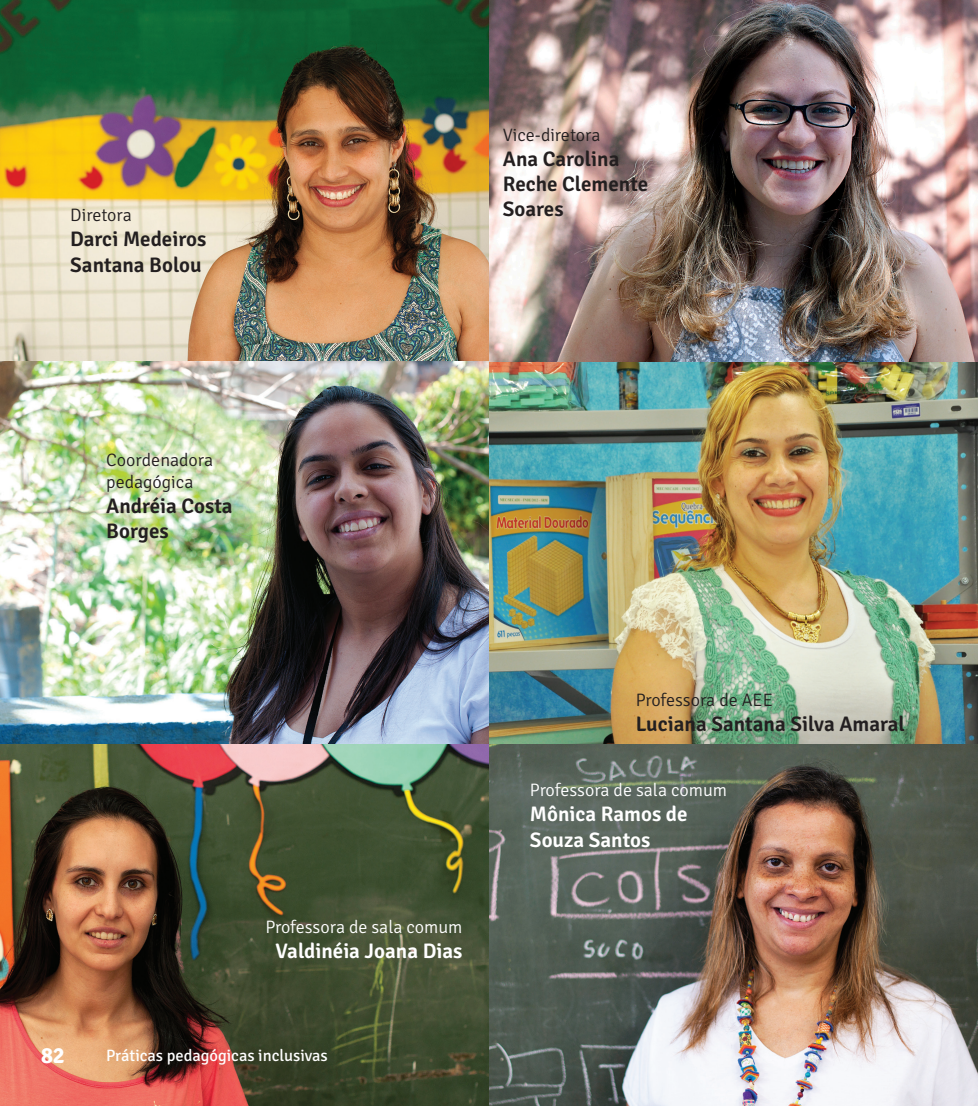
<style>
.page{position:relative;width:978px;height:1106px;background:#fff}
.page>*{position:absolute;margin:0;border:0;box-sizing:border-box;transform-origin:0 0}
.t1{font:700 22.5px "Signika";color:#fff}
.Texto{font:600 21px/25.2px "Signika";color:#231f20}
.Texto-2{font:600 21px/25.2px "Signika";color:#fff}
.Texto-3{font:300 18px/21.6px "Signika";color:#231f20}
.Texto-4{font:300 18px "Signika";color:#fff}
.t2{font:16.5px "Signika";color:#fff}
</style>
<div class="page">
<img style="left:489px;top:362px;width:489px;height:744px">
<img style="left:0;top:0;width:978px;height:362px">
<img style="left:0;top:361px;width:489px;height:745px">
<p class="Texto-3" style="left:503px;top:124px;width:99px">Vice-diretora</p>
<p class="Texto" style="left:503px;top:146px;width:147px">Ana Carolina<br>Reche Clemente</p>
<p class="Texto-3" style="left:70px;top:204px;width:63px">Diretora</p>
<p class="Texto" style="left:503px;top:197px;width:62px">Soares</p>
<p class="Texto" style="left:70px;top:227px;width:137px">Darci Medeiros<br>Santana Bolou</p>
<p class="Texto-3" style="left:106px;top:449px;width:108px">Coordenadora pedagógica</p>
<p class="Texto" style="left:106px;top:493px;width:128px">Andréia Costa<br>Borges</p>
<p class="Texto-4" style="left:265px;top:917px;width:199px">Professora de sala comum</p>
<p class="Texto-2" style="left:276px;top:938px;width:188px">Valdinéia Joana Dias</p>
<p class="t1" style="left:41px;top:1042px;width:25px">82</p>
<p class="t2" style="left:106px;top:1045px;width:223px">Práticas pedagógicas inclusivas</p>
<p class="Texto-3" style="left:636px;top:689px;width:139px">Professora de AEE</p>
<p class="Texto" style="left:636px;top:712px;width:271px">Luciana Santana Silva Amaral</p>
<p class="Texto-4" style="left:530px;top:780px;width:199px">Professora de sala comum</p>
<p class="Texto-2" style="left:530px;top:802px;width:159px">Mônica Ramos de<br>Souza Santos</p>
</div>
